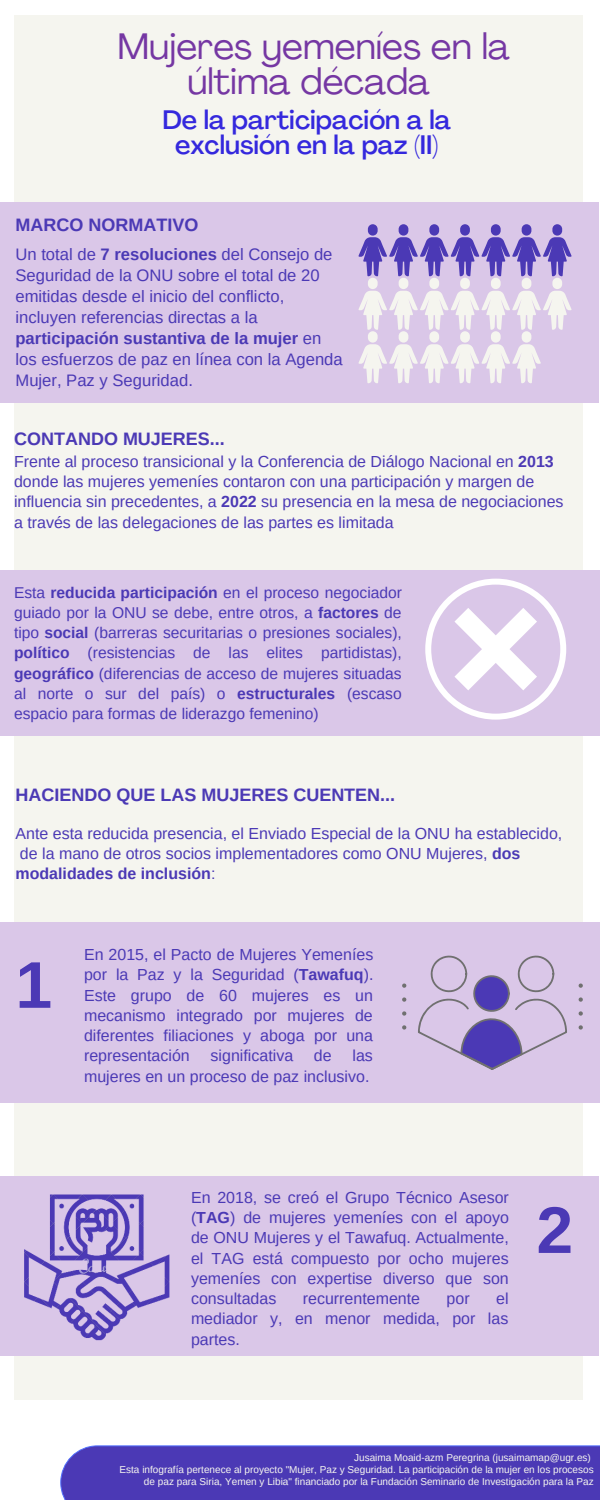
<style>
.page{position:relative;width:600px;height:1500px;background:#fff}
.page>*{position:absolute;margin:0;border:0;box-sizing:border-box;transform-origin:0 0}
.t1{font:700 66px "Arimo";color:#4b39b5}
.t2{font:36.4px/35.2px "Agrandir";color:#7537a3;text-align:center}
.t3{font:500 26.4px/25.5px "Agrandir";color:#3428dd;text-align:center}
.t4{font:700 18px "Arimo";color:#4b39b5}
.t5{font:16.6px/21px "Arimo";color:#4b39b5}
.t6{font:16px/20.2px "Arimo";color:#4b39b5;text-align:justify}
.t7{font:15.6px/20.2px "Arimo";color:#4b39b5;text-align:justify}
.t8{font:10px/12.8px "Arimo";color:#f5f5ef;text-align:right}
.s1{font-weight:700}
</style>
<div class="page">
<div style="left:14px;top:15px;width:569px;height:1384px;background:#f5f5ef"></div>
<div style="left:60px;top:1445px;width:540px;height:55px;background:#4b39b5"></div>
<div style="left:0;top:202px;width:599px;height:201px;background:#dac7e8"></div>
<svg style="left:358px;top:224px;width:214px;height:159px"></svg>
<div style="left:0;top:570px;width:600px;height:166px;background:#dac7e8"></div>
<div style="left:0;top:922px;width:600px;height:180px;background:#dac7e8"></div>
<div style="left:0;top:1176px;width:599px;height:180px;background:#dac7e8"></div>
<svg style="left:418px;top:955px;width:149px;height:115px"></svg>
<svg style="left:402px;top:984px;width:4px;height:4px"></svg>
<svg style="left:402px;top:997px;width:4px;height:5px"></svg>
<svg style="left:402px;top:1011px;width:4px;height:5px"></svg>
<svg style="left:402px;top:1025px;width:4px;height:5px"></svg>
<svg style="left:579px;top:984px;width:4px;height:4px"></svg>
<svg style="left:579px;top:997px;width:4px;height:5px"></svg>
<svg style="left:579px;top:1011px;width:4px;height:5px"></svg>
<svg style="left:579px;top:1025px;width:4px;height:5px"></svg>
<img style="left:24px;top:1194px;width:146px;height:147px">
<svg style="left:425px;top:579px;width:141px;height:141px"></svg>
<h2 class="t2" style="left:117px;top:32px;width:394px">Mujeres yemeníes en la última década</h2>
<h3 class="t3" style="left:162px;top:110px;width:290px">De la participación a la exclusión en la paz (II)</h3>
<p class="t4" style="left:16px;top:214px;width:184px">MARCO NORMATIVO</p>
<p class="t5" style="left:16px;top:244px;width:329px">Un total de <span class="s1">7 resoluciones</span> del Consejo de Seguridad de la ONU sobre el total de 20 emitidas desde el inicio del conflicto, incluyen referencias directas a la <span class="s1">participación sustantiva de la mujer</span> en los esfuerzos de paz en línea con la Agenda Mujer, Paz y Seguridad.</p>
<p class="t4" style="left:14px;top:428px;width:212px">CONTANDO MUJERES...</p>
<p class="t6" style="left:14px;top:451px;width:551px;text-align:left">Frente al proceso transicional y la Conferencia de Diálogo Nacional en <span class="s1">2013 </span>donde las mujeres yemeníes contaron con una participación y margen de influencia sin precedentes, a <span class="s1">2022</span> su presencia en la mesa de negociaciones a través de las delegaciones de las partes es limitada</p>
<p class="t7" style="left:14px;top:582px;width:390px">Esta <span class="s1">reducida participación</span> en el proceso negociador guiado por la ONU se debe, entre otros, a <span class="s1">factores</span> de tipo <span class="s1">social</span> (barreras securitarias o presiones sociales), <span class="s1">político</span> (resistencias de las elites partidistas), <span class="s1">geográfico</span> (diferencias de acceso de mujeres situadas al norte o sur del país) o <span class="s1">estructurales</span> (escaso espacio para formas de liderazgo femenino)</p>
<p class="t4" style="left:16px;top:785px;width:381px">HACIENDO QUE LAS MUJERES CUENTEN...</p>
<p class="t6" style="left:16px;top:823px;width:548px;text-align:left">Ante esta reducida presencia, el Enviado Especial de la ONU ha establecido, de la mano de otros socios implementadores como ONU Mujeres, <span class="s1">dos modalidades de inclusión</span>:</p>
<h1 class="t1" style="left:16px;top:948px;width:38px">1</h1>
<p class="t6" style="left:84px;top:944px;width:291px">En 2015, el Pacto de Mujeres Yemeníes por la Paz y la Seguridad (<span class="s1">Tawafuq</span>).<br>Este grupo de 60 mujeres es un mecanismo integrado por mujeres de diferentes filiaciones y aboga por una representación</p>
<p class="t6" style="left:84px;top:1046px;width:290px;text-align:right">las<br>mujeres en un proceso de paz inclusivo.</p>
<p class="t6" style="left:211px;top:1046px;width:84px">significativa</p>
<p class="t6" style="left:314px;top:1046px;width:19px">de</p>
<p class="t6" style="left:191px;top:1187px;width:319px">En 2018, se creó el Grupo Técnico Asesor (<span class="s1">TAG</span>) de mujeres yemeníes con el apoyo de ONU Mujeres y el Tawafuq. Actualmente, el TAG está compuesto por ocho mujeres yemeníes con expertise diverso que son consultadas</p>
<p class="t6" style="left:191px;top:1289px;width:319px;text-indent:305px">el mediador y, en menor medida, por las partes.</p>
<p class="t6" style="left:303px;top:1289px;width:119px">recurrentemente</p>
<p class="t6" style="left:447px;top:1289px;width:25px">por</p>
<h1 class="t1" style="left:536px;top:1193px;width:38px">2</h1>
<p class="t8" style="left:354px;top:1451px;width:238px">Jusaima Moaid-azm Peregrina (jusaimamap@ugr.es)</p>
<p class="t8" style="left:120px;top:1463px;width:476px">Esta infografía pertenece al proyecto "Mujer, Paz y Seguridad. La participación de la mujer en los procesos de paz para Siria, Yemen y Libia" financiado por la Fundación Seminario de Investigación para la Paz</p>
</div>
